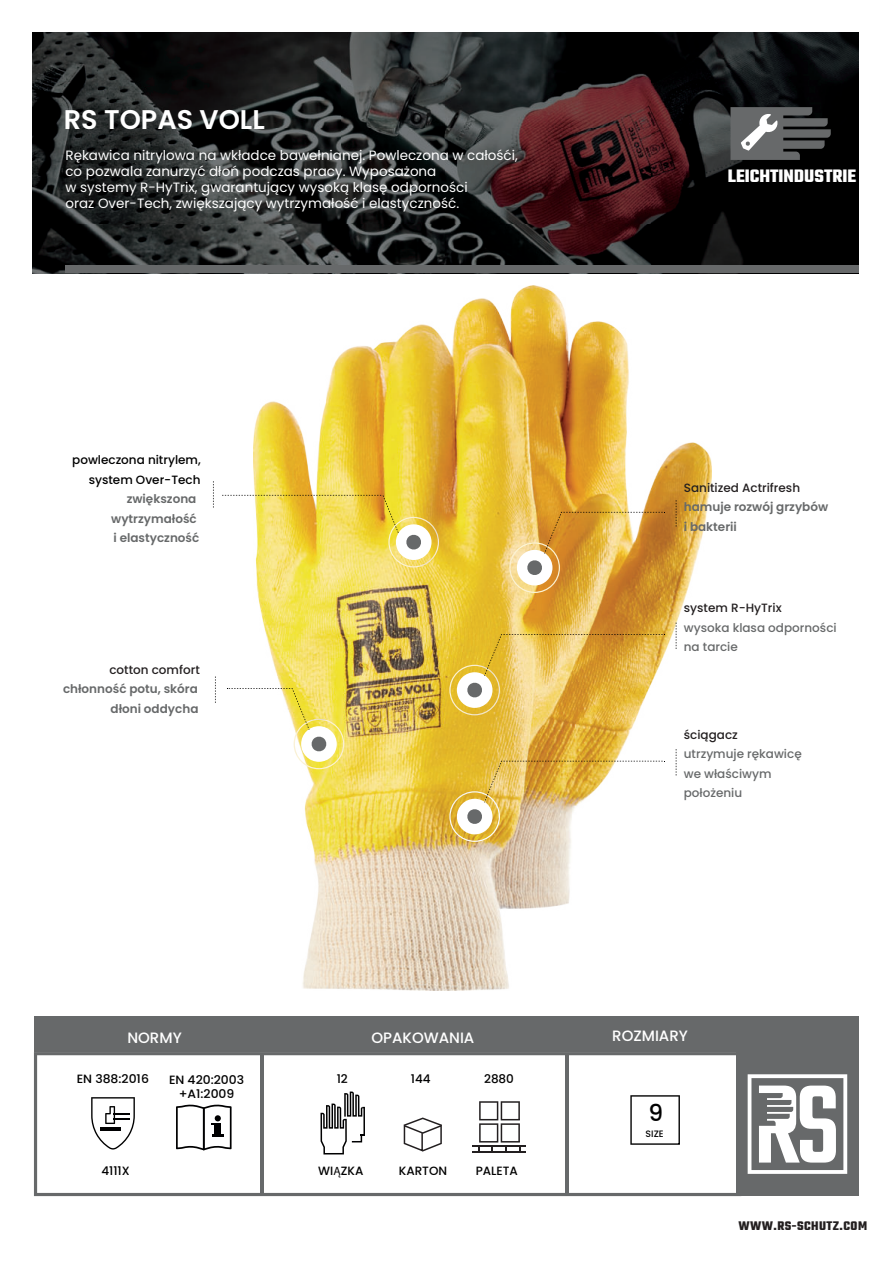
<style>
.page{position:relative;width:893px;height:1263px;background:#fff}
.page>*{position:absolute;margin:0;border:0;box-sizing:border-box;transform-origin:0 0}
.t1{font:600 27px "Poppins";color:#fff}
.t2{font:500 23.25px "Poppins";color:#000001}
.t3{font:700 19.5px "Teko";color:#fff}
.t4{font:500 15px "Poppins";color:#fff}
.t5{font:13.5px/16.2px "Poppins";color:#fff}
.t6{font:700 13.5px "Teko";letter-spacing:.035em;color:#231f20}
.t7{font:500 12px/19.5px "Poppins";color:#000001;text-align:right}
.t8{font:600 12px/19.5px "Poppins";color:#67696a}
.t9{font:500 12px/19.5px "Poppins";color:#67696a}
.t10{font:500 12px "Poppins";color:#231f20}
.t11{font:500 9.3px "Poppins";color:#000001}
.s1{font-family:"Myriad Pro";font-weight:400}
</style>
<div class="page">
<img style="left:253px;top:286px;width:458px;height:704px">
<img style="left:32px;top:32px;width:826px;height:241px">
<div style="left:65px;top:266px;width:793px;height:7px;background:#67696a"></div>
<svg style="left:34px;top:1052px;width:702px;height:144px"></svg>
<hr style="left:260px;top:1054px;width:3px;height:140px;background:#67696a">
<svg style="left:91px;top:1097px;width:44px;height:52px"></svg>
<div style="left:34px;top:1017px;width:825px;height:35px;background:#67696a"></div>
<hr style="left:473px;top:1145px;width:53px;height:1px;background:#231f20">
<hr style="left:473px;top:1151px;width:53px;height:2px;background:#231f20">
<svg style="left:478px;top:1101px;width:43px;height:50px"></svg>
<svg style="left:320px;top:1091px;width:45px;height:63px"></svg>
<svg style="left:404px;top:1117px;width:38px;height:34px"></svg>
<div style="left:736px;top:1052px;width:123px;height:144px;background:#67696a"></div>
<svg style="left:748px;top:1074px;width:99px;height:100px"></svg>
<hr style="left:565px;top:1054px;width:3px;height:140px;background:#67696a">
<img style="left:509px;top:542px;width:51px;height:51px">
<div style="left:517px;top:550px;width:35px;height:35px;background:#fff;border-radius:50%"></div>
<svg style="left:527px;top:560px;width:15px;height:15px"></svg>
<svg style="left:676px;top:500px;width:1px;height:27px"></svg>
<svg style="left:544px;top:512px;width:121px;height:42px;background:#d79f45"></svg>
<img style="left:449px;top:665px;width:51px;height:50px">
<div style="left:457px;top:672px;width:35px;height:36px;background:#fff;border-radius:50%"></div>
<svg style="left:467px;top:682px;width:15px;height:16px"></svg>
<svg style="left:676px;top:622px;width:1px;height:27px"></svg>
<svg style="left:484px;top:634px;width:181px;height:42px;background:#e3b853"></svg>
<img style="left:449px;top:791px;width:51px;height:51px">
<div style="left:457px;top:799px;width:35px;height:35px;background:#fff;border-radius:50%"></div>
<svg style="left:676px;top:749px;width:1px;height:26px"></svg>
<svg style="left:467px;top:761px;width:198px;height:64px"></svg>
<img style="left:294px;top:719px;width:50px;height:50px">
<div style="left:301px;top:726px;width:36px;height:36px;background:#fff;border-radius:50%"></div>
<svg style="left:311px;top:736px;width:16px;height:16px"></svg>
<svg style="left:215px;top:676px;width:1px;height:27px"></svg>
<svg style="left:227px;top:688px;width:83px;height:42px"></svg>
<img style="left:388px;top:517px;width:51px;height:50px">
<div style="left:396px;top:524px;width:36px;height:36px;background:#fff;border-radius:50%"></div>
<svg style="left:406px;top:534px;width:15px;height:16px"></svg>
<svg style="left:630px;top:1095px;width:50px;height:50px"></svg>
<svg style="left:176px;top:1104px;width:56px;height:46px"></svg>
<svg style="left:222px;top:495px;width:177px;height:38px"></svg>
<svg style="left:213px;top:481px;width:1px;height:27px"></svg>
<svg style="left:730px;top:107px;width:101px;height:53px;background:#5e6061"></svg>
<h1 class="t1" style="left:64px;top:107px;width:202px">RS TOPAS VOLL</h1>
<p class="t5" style="left:65px;top:148px;width:454px">Rękawica nitrylowa na wkładce bawełnianej. Powleczona w całośći, co pozwala zanurzyć dłoń podczas pracy. Wyposażona<br>w systemy R-HyTrix, gwarantujący wysoką klasę odporności<br>oraz Over-Tech, zwiększający wytrzymałość i elastyczność.</p>
<p class="t7" style="left:72px;top:451px;width:130px">powleczona nitrylem, system Over-Tech</p>
<p class="t8" style="left:111px;top:490px;width:90px;text-indent:15px">zwiększona wytrzymałość i elastyczność</p>
<p class="t10" style="left:109px;top:664px;width:92px">cotton comfort</p>
<p class="t8" style="left:63px;top:680px;width:137px;text-align:right">chłonność potu, skóra dłoni oddycha</p>
<h3 class="t3" style="left:728px;top:164px;width:130px">LEICHTINDUSTRIE</h3>
<p class="t10" style="left:684px;top:482px;width:118px">Sanitized Actrifresh</p>
<p class="t8" style="left:684px;top:498px;width:146px">hamuje rozwój grzybów i bakterii</p>
<p class="t10" style="left:684px;top:602px;width:99px">system R-HyTrix</p>
<p class="t9" style="left:684px;top:619px;width:154px">wysoka klasa odporności na tarcie</p>
<p class="t10" style="left:684px;top:729px;width:56px">ściągacz</p>
<p class="t9" style="left:684px;top:745px;width:119px">utrzymuje rękawicę we właściwym położeniu</p>
<p class="t4" style="left:127px;top:1030px;width:56px">NORMY</p>
<p class="t4" style="left:371px;top:1031px;width:105px">OPAKOWANIA</p>
<p class="t4" style="left:612px;top:1029px;width:77px">ROZMIARY</p>
<p class="t7" style="left:77px;top:1070px;width:74px">EN 388:2016</p>
<p class="t7" style="left:169px;top:1073px;width:77px;line-height:14.4px;text-align:center">EN 420:2003 +A1:2009</p>
<p class="t7" style="left:101px;top:1162px;width:30px">4111X</p>
<p class="t7" style="left:337px;top:1070px;width:13px">12</p>
<p class="t7" style="left:484px;top:1070px;width:31px">2880</p>
<p class="t7" style="left:411px;top:1070px;width:21px">144</p>
<p class="t7" style="left:318px;top:1162px;width:47px">WI<span class="s1">Ą</span>ZKA</p>
<p class="t7" style="left:399px;top:1162px;width:50px">KARTON</p>
<p class="t7" style="left:476px;top:1162px;width:44px">PALETA</p>
<h2 class="t2" style="left:648px;top:1102px;width:16px">9</h2>
<p class="t11" style="left:646px;top:1129px;width:20px">SIZE</p>
<p class="t6" style="left:738px;top:1218px;width:130px">WWW.RS-SCHUTZ.COM</p>
</div>
